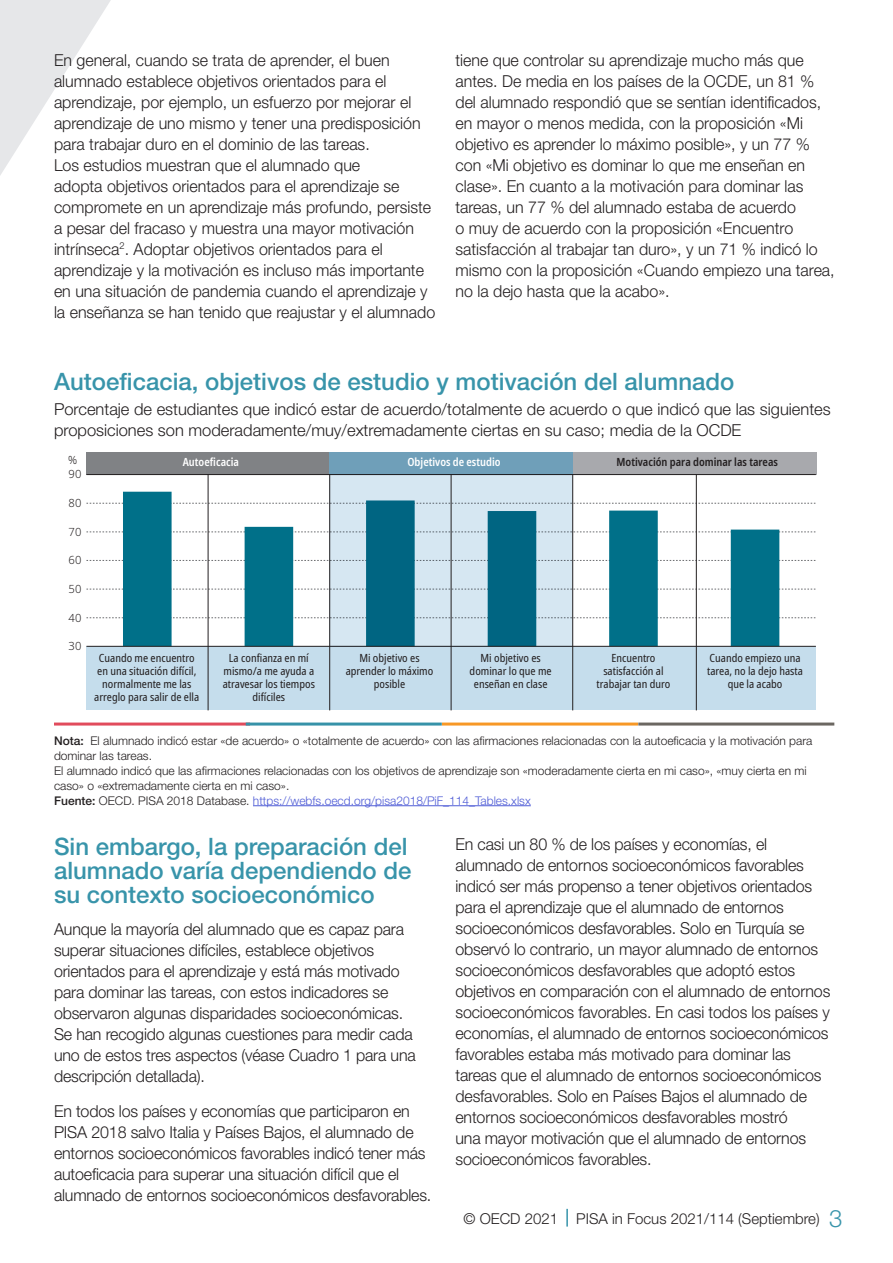
<style>
.page{position:relative;width:893px;height:1263px;background:#fff}
.page>*{position:absolute;margin:0;border:0;box-sizing:border-box;transform-origin:0 0}
.Title_2{font:500 24px/24px "Helvetica Neue LT Std";color:#3894aa}
.Figure_title{font:500 24px "Helvetica Neue LT Std";color:#3894aa}
.txt{font:300 16.5px/21px "Helvetica Neue LT Std";letter-spacing:-.01em;color:#231f20}
.Figure_title_2{font:300 16.5px/21px "Helvetica Neue LT Std";color:#231f20}
.t1{font:300 15px "Helvetica Neue LT Std";color:#231f20}
.Source{font:300 12px/15px "Helvetica Neue LT Std";color:#231f20}
.Source-2{font:300 12px "Helvetica Neue LT Std";color:#4f5cd6}
.t2{font:condensed 11.25px/12.8px "Noto Sans";color:#231f20;text-align:center}
.t3{font:600 condensed 11.25px "Noto Sans";color:#fff}
.t4{font:600 condensed 11.25px "Noto Sans";color:#231f20}
.t5{font:300 11.25px "Noto Sans";color:#231f20}
.s1{font-weight:500}
.s2{font-weight:500;color:#231f20}
.s3{color:#231f20}
.s4{font-size:24px;color:#3894aa}
</style>
<div class="page">
<svg style="left:0;top:0;width:111px;height:175px"></svg>
<svg style="left:566px;top:1209px;width:2px;height:17px"></svg>
<hr style="left:253px;top:805px;width:278px;height:1px;background:#4f5cd6">
<hr style="left:54px;top:722px;width:196px;height:3px;background:#e14b5c">
<hr style="left:442px;top:722px;width:196px;height:3px;background:#f79826">
<hr style="left:246px;top:722px;width:196px;height:3px;background:#3692a8">
<hr style="left:638px;top:722px;width:196px;height:3px;background:#6b6761">
<div style="left:86px;top:646px;width:730px;height:64px;background:#c5ddec"></div>
<div style="left:87px;top:452px;width:243px;height:23px;background:#808285"></div>
<div style="left:330px;top:452px;width:243px;height:23px;background:#6f9fb9"></div>
<div style="left:573px;top:452px;width:243px;height:23px;background:#a8a9ad"></div>
<svg style="left:86px;top:617px;width:730px;height:1px"></svg>
<svg style="left:86px;top:589px;width:730px;height:1px"></svg>
<svg style="left:86px;top:560px;width:730px;height:1px"></svg>
<svg style="left:86px;top:532px;width:730px;height:1px"></svg>
<svg style="left:86px;top:503px;width:730px;height:1px"></svg>
<hr style="left:86px;top:474px;width:730px;height:1px;background:#231f20">
<svg style="left:123px;top:492px;width:656px;height:154px"></svg>
<hr style="left:86px;top:646px;width:730px;height:1px;background:#231f20">
<svg style="left:330px;top:475px;width:242px;height:171px;background:#8dbaca"></svg>
<hr style="left:208px;top:475px;width:1px;height:235px;background:#231f20">
<hr style="left:329px;top:475px;width:1px;height:235px;background:#231f20">
<hr style="left:451px;top:475px;width:1px;height:235px;background:#231f20">
<hr style="left:572px;top:475px;width:1px;height:235px;background:#231f20">
<hr style="left:696px;top:475px;width:1px;height:235px;background:#231f20">
<p class="txt" style="left:54px;top:49px;width:383px">En general, cuando se trata de aprender, el buen alumnado establece objetivos orientados para el aprendizaje, por ejemplo, un esfuerzo por mejorar el aprendizaje de uno mismo y tener una predisposición para trabajar duro en el dominio de las tareas.<br>Los estudios muestran que el alumnado que<br>adopta objetivos orientados para el aprendizaje se compromete en un aprendizaje más profundo, persiste a pesar del fracaso y muestra una mayor motivación intrínseca<sup>2</sup>. Adoptar objetivos orientados para el aprendizaje y la motivación es incluso más importante en una situación de pandemia cuando el aprendizaje y la enseñanza se han tenido que reajustar y el alumnado</p>
<p class="txt" style="left:455px;top:49px;width:381px">tiene que controlar su aprendizaje mucho más que antes. De media en los países de la OCDE, un 81 % del alumnado respondió que se sentían identificados, en mayor o menos medida, con la proposición «Mi objetivo es aprender lo máximo posible», y un 77 % con «Mi objetivo es dominar lo que me enseñan en clase». En cuanto a la motivación para dominar las tareas, un 77 % del alumnado estaba de acuerdo<br>o muy de acuerdo con la proposición «Encuentro satisfacción al trabajar tan duro», y un 71 % indicó lo mismo con la proposición «Cuando empiezo una tarea, no la dejo hasta que la acabo».</p>
<p class="Figure_title" style="left:54px;top:367px;width:682px">Autoeficacia, objetivos de estudio y motivación del alumnado</p>
<p class="Figure_title_2" style="left:54px;top:398px;width:778px">Porcentaje de estudiantes que indicó estar de acuerdo/totalmente de acuerdo o que indicó que las siguientes proposiciones son moderadamente/muy/extremadamente ciertas en su caso; media de la OCDE</p>
<p class="t5" style="left:68px;top:452px;width:11px">%</p>
<p class="t3" style="left:183px;top:454px;width:58px">Autoeficacia</p>
<p class="t3" style="left:407px;top:454px;width:95px">Objetivos de estudio</p>
<p class="t4" style="left:616px;top:454px;width:163px">Motivación para dominar las tareas</p>
<p class="t5" style="left:69px;top:466px;width:14px">90</p>
<p class="t5" style="left:69px;top:495px;width:14px">80</p>
<p class="t5" style="left:69px;top:524px;width:14px">70</p>
<p class="t5" style="left:69px;top:552px;width:14px">60</p>
<p class="t5" style="left:69px;top:581px;width:14px">50</p>
<p class="t5" style="left:69px;top:610px;width:14px">40</p>
<p class="t5" style="left:69px;top:638px;width:14px">30</p>
<p class="t2" style="left:94px;top:652px;width:106px">Cuando me encuentro en una situación difícil, normalmente me las arreglo para salir de ella</p>
<p class="t2" style="left:223px;top:652px;width:94px">La confianza en mí mismo/a me ayuda a atravesar los tiempos difíciles</p>
<p class="t2" style="left:346px;top:652px;width:89px">Mi objetivo es aprender lo máximo posible</p>
<p class="t2" style="left:470px;top:652px;width:84px">Mi objetivo es dominar lo que me enseñan en clase</p>
<p class="t2" style="left:597px;top:652px;width:75px">Encuentro satisfacción al trabajar tan duro</p>
<p class="t2" style="left:707px;top:652px;width:97px">Cuando empiezo una tarea, no la dejo hasta que la acabo</p>
<p class="Source" style="left:54px;top:732px;width:760px"><span class="s1">Nota:</span> El alumnado indicó estar «de acuerdo» o «totalmente de acuerdo» con las afirmaciones relacionadas con la autoeficacia y la motivación para dominar las tareas.</p>
<p class="Source" style="left:54px;top:762px;width:754px">El alumnado indicó que las afirmaciones relacionadas con los objetivos de aprendizaje son «moderadamente cierta en mi caso», «muy cierta en mi caso» o «extremadamente cierta en mi caso».</p>
<p class="Source-2" style="left:54px;top:793px;width:478px"><span class="s2">Fuente:</span> <span class="s3">OECD. PISA 2018 Database.</span> https://webfs.oecd.org/pisa2018/PiF_114_Tables.xlsx</p>
<p class="Title_2" style="left:54px;top:834px;width:359px">Sin embargo, la preparación del alumnado varía dependiendo de su contexto socioeconómico</p>
<p class="txt" style="left:54px;top:918px;width:363px">Aunque la mayoría del alumnado que es capaz para superar situaciones difíciles, establece objetivos orientados para el aprendizaje y está más motivado para dominar las tareas, con estos indicadores se observaron algunas disparidades socioeconómicas.<br>Se han recogido algunas cuestiones para medir cada uno de estos tres aspectos (véase Cuadro 1 para una descripción detallada).</p>
<p class="txt" style="left:54px;top:1101px;width:379px">En todos los países y economías que participaron en PISA 2018 salvo Italia y Países Bajos, el alumnado de entornos socioeconómicos favorables indicó tener más autoeficacia para superar una situación difícil que el alumnado de entornos socioeconómicos desfavorables.</p>
<p class="txt" style="left:455px;top:833px;width:376px">En casi un 80 % de los países y economías, el alumnado de entornos socioeconómicos favorables indicó ser más propenso a tener objetivos orientados para el aprendizaje que el alumnado de entornos socioeconómicos desfavorables. Solo en Turquía se observó lo contrario, un mayor alumnado de entornos socioeconómicos desfavorables que adoptó estos objetivos en comparación con el alumnado de entornos socioeconómicos favorables. En casi todos los países y economías, el alumnado de entornos socioeconómicos favorables estaba más motivado para dominar las tareas que el alumnado de entornos socioeconómicos desfavorables. Solo en Países Bajos el alumnado de entornos socioeconómicos desfavorables mostró<br>una mayor motivación que el alumnado de entornos socioeconómicos favorables.</p>
<p class="t1" style="left:463px;top:1210px;width:380px">© OECD 2021 PISA in Focus 2021/114 (Septiembre) <span class="s4">3</span></p>
</div>
